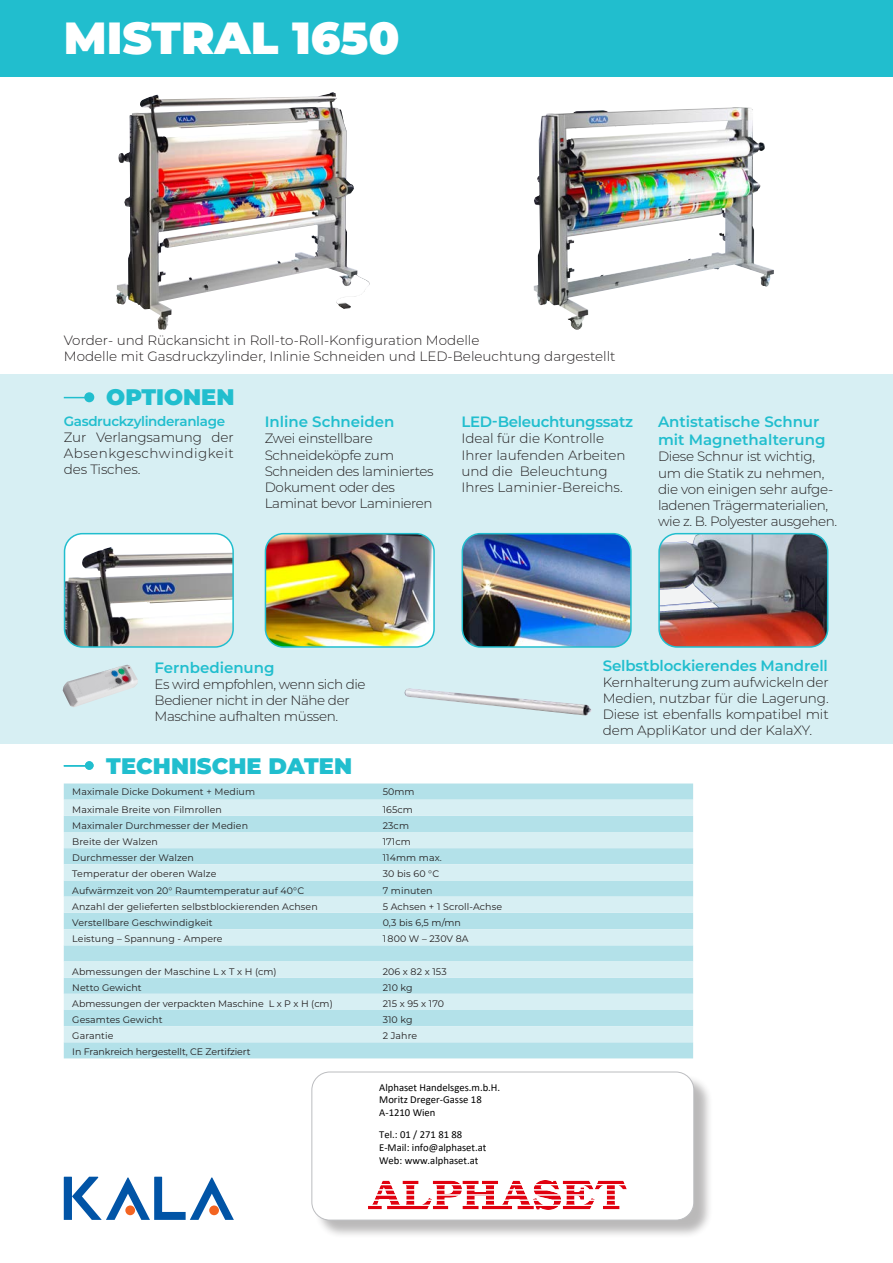
<style>
.page{position:relative;width:893px;height:1263px;background:#fff}
.page>*{position:absolute;margin:0;border:0;box-sizing:border-box;transform-origin:0 0}
.t1{font:900 45px "Montserrat";color:#fff}
.t2{font:900 22.5px "Montserrat";color:#21bece}
.t3{font:600 15px/18px "Montserrat";color:#21bece}
.t4{font:600 15px "Montserrat";letter-spacing:-.02em;color:#21bece}
.titre_option{font:300 13.5px/16.2px "Montserrat";letter-spacing:-.02em;color:#231f20}
.titre_option-2{font:300 13.5px/16.2px "Montserrat";color:#231f20}
.titre_option-3{font:600 13.5px "Montserrat";letter-spacing:-.025em;color:#21bece}
.t5{font:10.65px/12.8px "Calibri";color:#000}
.t6{font:9.45px "Montserrat";letter-spacing:.01em;color:#231f20}
.t7{font:9.45px "Montserrat";letter-spacing:-.01em;color:#231f20}
</style>
<div class="page">
<svg style="left:64px;top:1177px;width:170px;height:43px"></svg>
<div style="left:314px;top:1074px;width:399px;height:165px;background:#231f20;opacity:.31"></div>
<div style="left:312px;top:1072px;width:382px;height:148px;background:#fff;border-radius:18px"></div>
<div style="left:311px;top:1071px;width:383px;height:149px;border:1px solid #bcbdc0;border-radius:18px"></div>
<div style="left:0;top:0;width:893px;height:77px;background:#21bece"></div>
<img style="left:534px;top:107px;width:240px;height:223px">
<img style="left:116px;top:93px;width:214px;height:237px">
<div style="left:0;top:374px;width:893px;height:370px;background:#d7eff3"></div>
<img style="left:661px;top:534px;width:167px;height:111px">
<div style="left:658px;top:533px;width:170px;height:115px;border:2px solid #21bece;border-radius:18px"></div>
<img style="left:462px;top:534px;width:167px;height:111px">
<div style="left:462px;top:533px;width:170px;height:115px;border:2px solid #21bece;border-radius:18px"></div>
<div style="left:65px;top:534px;width:168px;height:113px;background:#fff;border-radius:18px"></div>
<img style="left:65px;top:547px;width:166px;height:98px">
<div style="left:64px;top:533px;width:170px;height:115px;border:2px solid #21bece;border-radius:18px"></div>
<img style="left:265px;top:534px;width:167px;height:111px">
<div style="left:265px;top:533px;width:170px;height:115px;border:2px solid #21bece;border-radius:18px"></div>
<div style="left:85px;top:761px;width:9px;height:9px;background:#21bece;border-radius:50%"></div>
<svg style="left:64px;top:765px;width:21px;height:1px"></svg>
<svg style="left:64px;top:783px;width:629px;height:275px;fill:#b3e1e9"></svg>
<svg style="left:64px;top:800px;width:629px;height:242px;fill:#d7eff3"></svg>
<div style="left:85px;top:393px;width:9px;height:8px;background:#21bece;border-radius:50%"></div>
<div style="left:84px;top:392px;width:10px;height:10px;border:2px solid #21bece;border-radius:50%"></div>
<svg style="left:64px;top:397px;width:23px;height:1px"></svg>
<img style="left:63px;top:665px;width:75px;height:42px">
<img style="left:404px;top:688px;width:188px;height:27px">
<img style="left:369px;top:1181px;width:258px;height:28px">
<p class="t1" style="left:64px;top:4px;width:337px">MISTRAL 1650</p>
<p class="titre_option-2" style="left:64px;top:332px;width:417px">Vorder- und Rückansicht in Roll-to-Roll-Konfiguration Modelle</p>
<p class="titre_option-2" style="left:64px;top:348px;width:553px">Modelle mit Gasdruckzylinder, Inlinie Schneiden und LED-Beleuchtung dargestellt</p>
<p class="t2" style="left:106px;top:380px;width:130px">OPTIONEN</p>
<p class="titre_option-3" style="left:64px;top:411px;width:163px">Gasdruckzylinderanlage</p>
<p class="titre_option" style="left:64px;top:429px;width:172px;text-align:justify">Zur Verlangsamung der Absenkgeschwindigkeit des Tisches.</p>
<p class="t3" style="left:265px;top:412px;width:131px">Inline Schneiden</p>
<p class="titre_option" style="left:265px;top:430px;width:110px">Zwei einstellbare</p>
<p class="titre_option" style="left:265px;top:446px;width:131px">Schneideköpfe zum</p>
<p class="titre_option" style="left:265px;top:462px;width:171px">Schneiden des laminiertes<br>Dokument oder des</p>
<p class="titre_option" style="left:265px;top:495px;width:169px">Laminat bevor Laminieren</p>
<p class="t4" style="left:461px;top:411px;width:173px">LED-Beleuchtungssatz</p>
<p class="titre_option-2" style="left:461px;top:430px;width:166px">Ideal für die Kontrolle<br>Ihrer laufenden Arbeiten und die Beleuchtung<br>Ihres Laminier-Bereichs.</p>
<p class="t3" style="left:658px;top:412px;width:169px">Antistatische Schnur mit Magnethalterung</p>
<p class="titre_option" style="left:658px;top:448px;width:180px">Diese Schnur ist wichtig, um die Statik zu nehmen, die von einigen sehr aufge&shy;ladenen Trägermaterialien, wie z. B. Polyester ausgehen.</p>
<p class="t3" style="left:155px;top:658px;width:121px">Fernbedienung</p>
<p class="titre_option" style="left:155px;top:675px;width:213px">Es wird empfohlen, wenn sich die<br>Bediener nicht in der Nähe der<br>Maschine aufhalten müssen.</p>
<p class="t3" style="left:603px;top:656px;width:227px">Selbstblockierendes Mandrell</p>
<p class="titre_option" style="left:603px;top:673px;width:227px;text-align:justify">Kernhalterung zum aufwickeln der Medien, nutzbar für die Lagerung.<br>Diese ist ebenfalls kompatibel mit dem AppliKator und der KalaXY.</p>
<p class="t2" style="left:106px;top:749px;width:247px">TECHNISCHE DATEN</p>
<p class="t6" style="left:72px;top:785px;width:184px">Maximale Dicke Dokument + Medium</p>
<p class="t6" style="left:383px;top:785px;width:33px">50mm</p>
<p class="t6" style="left:72px;top:803px;width:151px">Maximale Breite von Filmrollen</p>
<p class="t6" style="left:383px;top:803px;width:32px">165cm</p>
<p class="t6" style="left:72px;top:819px;width:177px">Maximaler Durchmesser der Medien</p>
<p class="t6" style="left:383px;top:819px;width:28px">23cm</p>
<p class="t6" style="left:72px;top:835px;width:87px">Breite der Walzen</p>
<p class="t6" style="left:383px;top:835px;width:30px">171cm</p>
<p class="t6" style="left:72px;top:851px;width:123px">Durchmesser der Walzen</p>
<p class="t6" style="left:383px;top:851px;width:61px">114mm max.</p>
<p class="t6" style="left:72px;top:868px;width:146px">Temperatur der oberen Walze</p>
<p class="t6" style="left:383px;top:868px;width:58px">30 bis 60 °C</p>
<p class="t6" style="left:72px;top:884px;width:233px">Aufwärmzeit von 20° Raumtemperatur auf 40°C</p>
<p class="t6" style="left:383px;top:884px;width:51px">7 minuten</p>
<p class="t6" style="left:72px;top:900px;width:247px">Anzahl der gelieferten selbstblockierenden Achsen</p>
<p class="t6" style="left:383px;top:900px;width:121px">5 Achsen + 1 Scroll-Achse</p>
<p class="t6" style="left:72px;top:916px;width:142px">Verstellbare Geschwindigkeit</p>
<p class="t6" style="left:383px;top:916px;width:80px">0,3 bis 6,5 m/mn</p>
<p class="t6" style="left:72px;top:932px;width:152px">Leistung – Spannung - Ampere</p>
<p class="t6" style="left:383px;top:932px;width:87px">1 800 W – 230V 8A</p>
<p class="t6" style="left:72px;top:965px;width:206px">Abmessungen der Maschine L x T x H (cm)</p>
<p class="t6" style="left:383px;top:965px;width:66px">206 x 82 x 153</p>
<p class="t6" style="left:72px;top:981px;width:71px">Netto Gewicht</p>
<p class="t6" style="left:383px;top:981px;width:31px">210 kg</p>
<p class="t6" style="left:72px;top:997px;width:262px">Abmessungen der verpackten Maschine L x P x H (cm)</p>
<p class="t6" style="left:383px;top:997px;width:63px">215 x 95 x 170</p>
<p class="t6" style="left:72px;top:1013px;width:92px">Gesamtes Gewicht</p>
<p class="t6" style="left:383px;top:1013px;width:31px">310 kg</p>
<p class="t6" style="left:72px;top:1029px;width:43px">Garantie</p>
<p class="t6" style="left:383px;top:1029px;width:36px">2 Jahre</p>
<p class="t7" style="left:72px;top:1045px;width:180px">In Frankreich hergestellt, CE Zertifziert</p>
<p class="t5" style="left:379px;top:1080px;width:123px">Alphaset Handelsges.m.b.H.<br>Moritz Dreger-Gasse 18<br>A-1210 Wien</p>
<p class="t5" style="left:379px;top:1128px;width:109px">Tel.: 01 / 271 81 88<br>E-Mail: info@alphaset.at<br>Web: www.alphaset.at</p>
</div>
